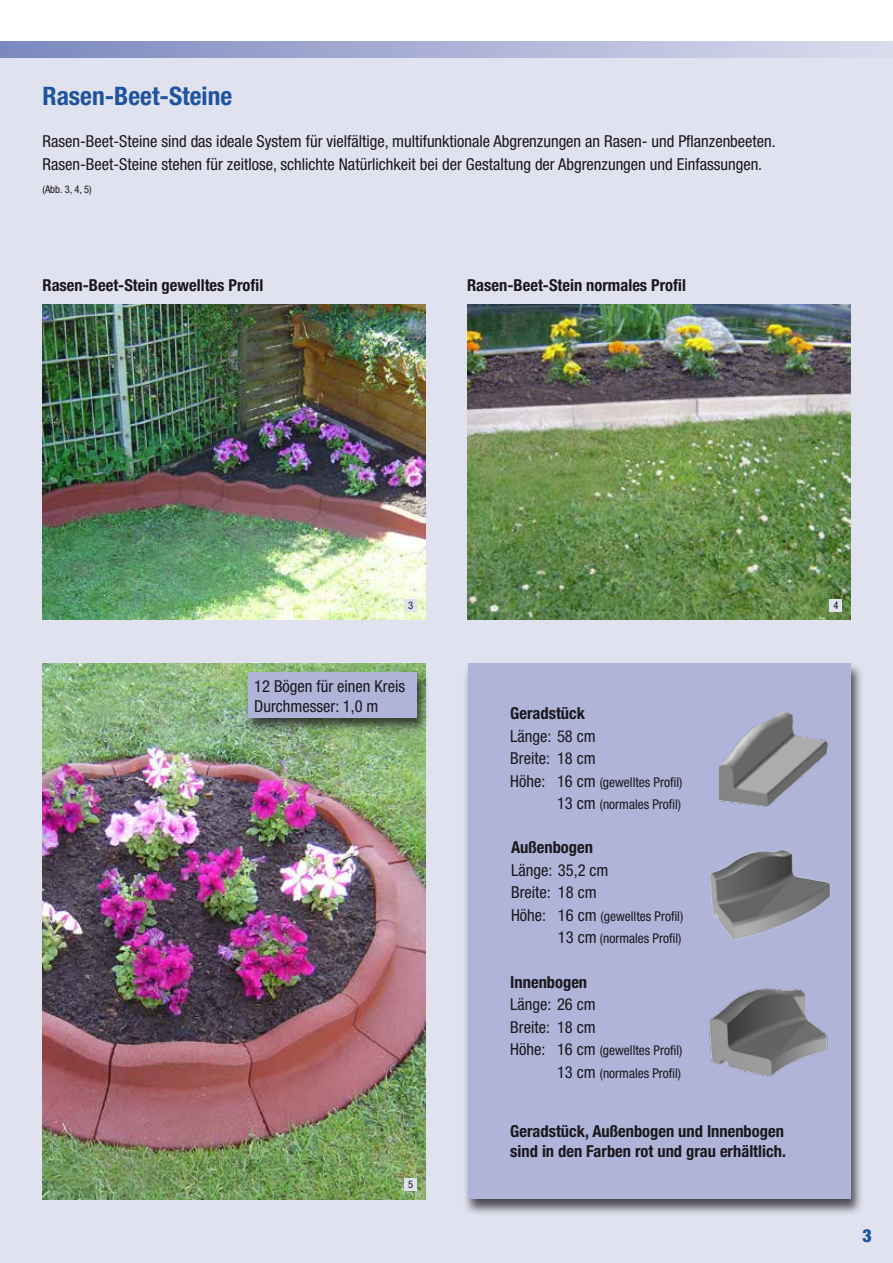
<style>
.page{position:relative;width:893px;height:1263px;background:#fff}
.page>*{position:absolute;margin:0;border:0;box-sizing:border-box;transform-origin:0 0}
.t1{font:700 condensed 25.5px "Helvetica Neue";color:#1e549e}
.t2{font:900 condensed 18px "Helvetica Neue";color:#1e549e}
.t3{font:condensed 16.5px/22.5px "Helvetica Neue";color:#1a171c}
.t4{font:700 condensed 16.5px/19.8px "Helvetica Neue";color:#1a171c}
.t5{font:condensed 13.5px/22.5px "Helvetica Neue";color:#1a171c;text-align:right}
.t6{font:condensed 10.5px "Helvetica Neue";color:#1a171c}
.s1{font-size:16.5px}
</style>
<div class="page">
<div style="left:0;top:54px;width:893px;height:1209px;background:#e1e2f0"></div>
<div style="left:0;top:41px;width:893px;height:16px;background:linear-gradient(to right,#7b88bf,#dbdbee)"></div>
<img style="left:468px;top:305px;width:382px;height:315px">
<img style="left:43px;top:305px;width:382px;height:315px">
<img style="left:43px;top:664px;width:382px;height:535px">
<div style="left:463px;top:662px;width:401px;height:554px;background:#1a171c;opacity:.75"></div>
<div style="left:468px;top:664px;width:382px;height:535px;background:#afb4d8"></div>
<div style="left:244px;top:671px;width:186px;height:64px;background:#1a171c;opacity:.75"></div>
<div style="left:249px;top:672px;width:168px;height:46px;background:#afb4d8"></div>
<img style="left:718px;top:711px;width:111px;height:96px">
<img style="left:708px;top:988px;width:120px;height:89px">
<img style="left:709px;top:850px;width:121px;height:90px">
<div style="left:405px;top:599px;width:12px;height:12px;background:#e1e2f0"></div>
<div style="left:405px;top:1179px;width:12px;height:12px;background:#e1e2f0"></div>
<div style="left:830px;top:599px;width:12px;height:12px;background:#e1e2f0"></div>
<h1 class="t1" style="left:43px;top:80px;width:191px">Rasen-Beet-Steine</h1>
<p class="t3" style="left:43px;top:130px;width:735px">Rasen-Beet-Steine sind das ideale System für vielfältige, multifunktionale Abgrenzungen an Rasen- und Pflanzenbeeten.<br>Rasen-Beet-Steine stehen für zeitlose, schlichte Natürlichkeit bei der Gestaltung der Abgrenzungen und Einfassungen.</p>
<p class="t6" style="left:43px;top:183px;width:51px">(Abb. 3, 4, 5)</p>
<p class="t4" style="left:43px;top:275px;width:222px">Rasen-Beet-Stein gewelltes Profil</p>
<p class="t4" style="left:467px;top:275px;width:220px">Rasen-Beet-Stein normales Profil</p>
<p class="t6" style="left:408px;top:599px;width:7px">3</p>
<p class="t3" style="left:254px;top:676px;width:152px;line-height:19.8px">12 Bögen für einen Kreis<br>Durchmesser: 1,0 m</p>
<p class="t6" style="left:408px;top:1178px;width:7px">5</p>
<p class="t4" style="left:510px;top:703px;width:76px">Geradstück</p>
<p class="t3" style="left:510px;top:724px;width:87px">Länge: 58 cm<br>Breite: 18 cm</p>
<p class="t5" style="left:510px;top:770px;width:174px"><span class="s1">Höhe: 16 cm</span> (gewelltes Profil)<br><span class="s1">13 cm</span> (normales Profil)</p>
<p class="t4" style="left:511px;top:837px;width:83px">Außenbogen</p>
<p class="t3" style="left:511px;top:859px;width:99px">Länge: 35,2 cm<br>Breite: 18 cm</p>
<p class="t5" style="left:511px;top:905px;width:174px"><span class="s1">Höhe: 16 cm</span> (gewelltes Profil)<br><span class="s1">13 cm</span> (normales Profil)</p>
<p class="t4" style="left:510px;top:971px;width:78px">Innenbogen</p>
<p class="t3" style="left:510px;top:993px;width:87px">Länge: 26 cm<br>Breite: 18 cm</p>
<p class="t5" style="left:510px;top:1039px;width:174px"><span class="s1">Höhe: 16 cm</span> (gewelltes Profil)<br><span class="s1">13 cm</span> (normales Profil)</p>
<p class="t4" style="left:510px;top:1121px;width:277px">Geradstück, Außenbogen und Innenbogen sind in den Farben rot und grau erhältlich.</p>
<p class="t6" style="left:833px;top:599px;width:7px">4</p>
<p class="t2" style="left:862px;top:1224px;width:11px">3</p>
</div>
